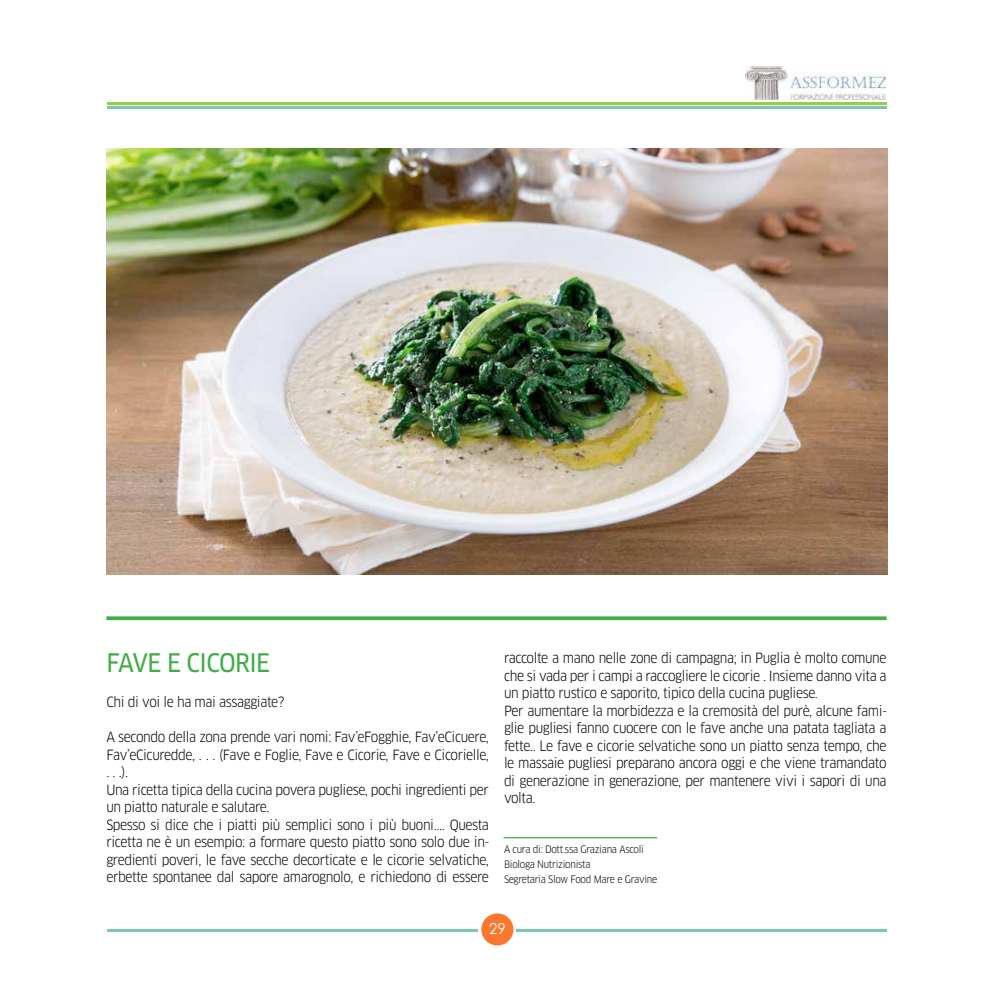
<style>
.page{position:relative;width:993px;height:993px;background:#fff}
.page>*{position:absolute;margin:0;border:0;box-sizing:border-box;transform-origin:0 0}
.t1{font:25px "Clan Narrow OSF News";letter-spacing:-.025em;color:#41ad49}
.t2{font:15px "Century Gothic";color:#fff}
.t3{font:13.75px/17.5px "Clan Narrow OSF";letter-spacing:-.03em;color:#000}
.t4{font:10px/15px "Clan Narrow OSF";letter-spacing:-.03em;color:#000}
</style>
<div class="page">
<hr style="left:107px;top:106px;width:779px;height:3px;background:#79c9af">
<hr style="left:107px;top:929px;width:370px;height:2px;background:#79c9af">
<hr style="left:516px;top:929px;width:370px;height:2px;background:#79c9af">
<hr style="left:107px;top:102px;width:779px;height:3px;background:#93cf43">
<div style="left:481px;top:913px;width:32px;height:32px;background:#fb762e;border-radius:50%"></div>
<img style="left:745px;top:66px;width:140px;height:33px">
<svg style="left:106px;top:616px;width:780px;height:4px;background:#53b45a"></svg>
<hr style="left:503px;top:836px;width:154px;height:2px;background:#41ad49">
<img style="left:106px;top:149px;width:781px;height:425px">
<h1 class="t1" style="left:106px;top:647px;width:165px">FAVE E CICORIE</h1>
<p class="t3" style="left:106px;top:693px;width:179px">Chi di voi le ha mai assaggiate?</p>
<p class="t3" style="left:106px;top:728px;width:384px">A secondo della zona prende vari nomi: Fav’eFogghie, Fav’eCicuere, Fav’eCicuredde, . . . (Fave e Foglie, Fave e Cicorie, Fave e Cicorielle, . . .).<br>Una ricetta tipica della cucina povera pugliese, pochi ingredienti per un piatto naturale e salutare.<br>Spesso si dice che i piatti più semplici sono i più buoni.... Questa ricetta ne è un esempio: a formare questo piatto sono solo due in&shy;gredienti poveri, le fave secche decorticate e le cicorie selvatiche, erbette spontanee dal sapore amarognolo, e richiedono di essere</p>
<p class="t3" style="left:504px;top:649px;width:384px">raccolte a mano nelle zone di campagna; in Puglia è molto comune che si vada per i campi a raccogliere le cicorie . Insieme danno vita a un piatto rustico e saporito, tipico della cucina pugliese.<br>Per aumentare la morbidezza e la cremosità del purè, alcune fami&shy;glie pugliesi fanno cuocere con le fave anche una patata tagliata a fette.. Le fave e cicorie selvatiche sono un piatto senza tempo, che le massaie pugliesi preparano ancora oggi e che viene tramandato di generazione in generazione, per mantenere vivi i sapori di una volta.</p>
<p class="t4" style="left:504px;top:842px;width:155px">A cura di: Dott.ssa Graziana Ascoli<br>Biologa Nutrizionista<br>Segretaria Slow Food Mare e Gravine</p>
<p class="t2" style="left:489px;top:918px;width:18px">29</p>
</div>
